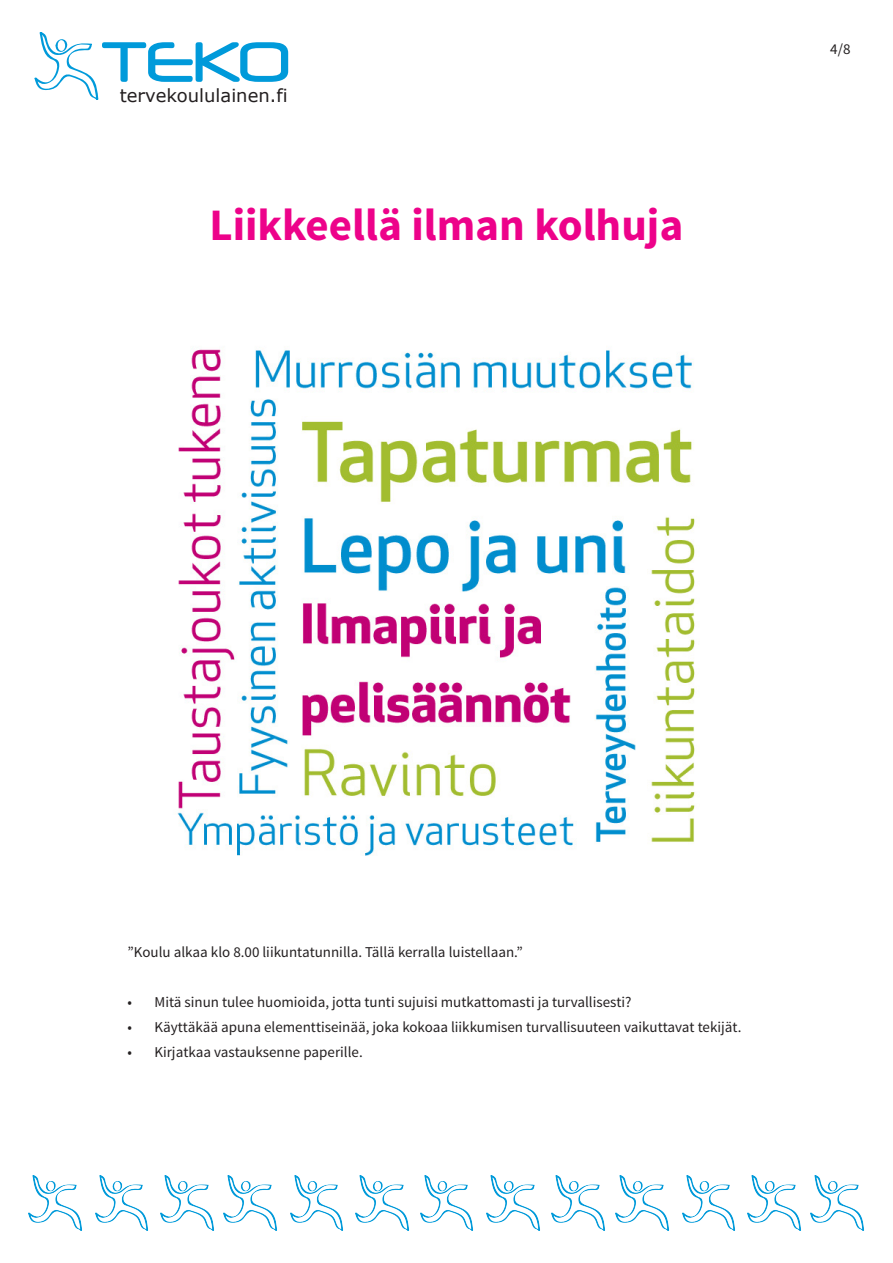
<style>
.page{position:relative;width:893px;height:1263px;background:#fff}
.page>*{position:absolute;margin:0;border:0;box-sizing:border-box;transform-origin:0 0}
.pun_otsikko{font:700 45px "Source Sans Pro";color:#ed028a}
.t1{font:18px "Verdana";color:#231f20}
.Normaali{font:15px "Source Sans Pro";color:#231f20}
</style>
<div class="page">
<img style="left:177px;top:349px;width:519px;height:507px">
<img style="left:29px;top:1175px;width:53px;height:56px">
<img style="left:95px;top:1175px;width:53px;height:56px">
<img style="left:161px;top:1175px;width:53px;height:56px">
<img style="left:224px;top:1175px;width:53px;height:56px">
<img style="left:290px;top:1175px;width:53px;height:56px">
<img style="left:356px;top:1175px;width:53px;height:56px">
<img style="left:420px;top:1175px;width:53px;height:56px">
<img style="left:487px;top:1175px;width:53px;height:56px">
<img style="left:552px;top:1175px;width:53px;height:56px">
<img style="left:616px;top:1175px;width:53px;height:56px">
<img style="left:682px;top:1175px;width:53px;height:56px">
<img style="left:748px;top:1175px;width:53px;height:56px">
<img style="left:811px;top:1175px;width:53px;height:56px">
<svg style="left:34px;top:32px;width:254px;height:68px"></svg>
<div style="left:115px;top:88px;width:178px;height:18px;background:#fff"></div>
<p class="t1" style="left:120px;top:83px;width:169px">tervekoululainen.fi</p>
<p class="pun_otsikko" style="left:210px;top:196px;width:475px">Liikkeellä ilman kolhuja</p>
<p class="Normaali" style="left:830px;top:39px;width:22px">4/8</p>
<p class="Normaali" style="left:128px;top:942px;width:397px">”Koulu alkaa klo 8.00 liikuntatunnilla. Tällä kerralla luistellaan.”</p>
<p class="Normaali" style="left:128px;top:992px;width:506px">• Mitä sinun tulee huomioida, jotta tunti sujuisi mutkattomasti ja turvallisesti?</p>
<p class="Normaali" style="left:128px;top:1017px;width:615px">• Käyttäkää apuna elementtiseinää, joka kokoaa liikkumisen turvallisuuteen vaikuttavat tekijät.</p>
<p class="Normaali" style="left:128px;top:1042px;width:237px">• Kirjatkaa vastauksenne paperille.</p>
</div>
